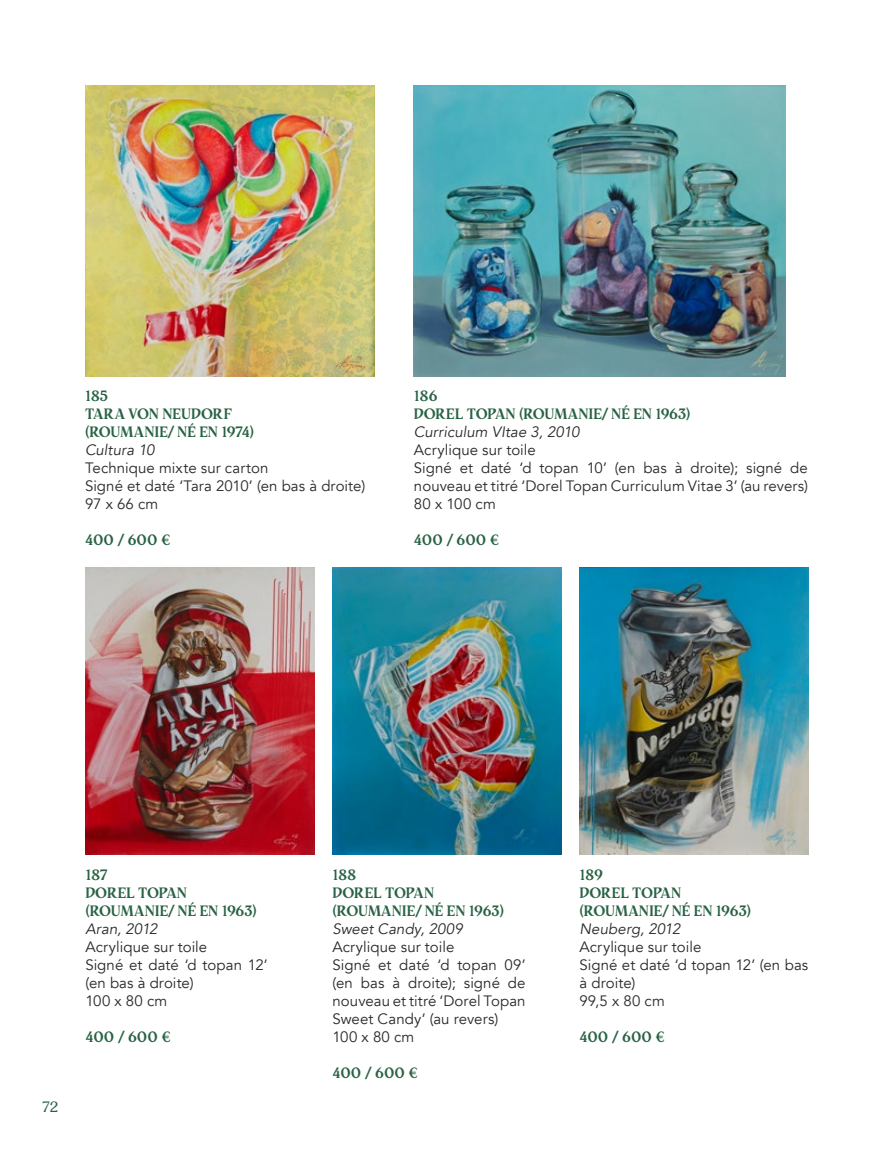
<style>
.page{position:relative;width:893px;height:1149px;background:#fff}
.page>*{position:absolute;margin:0;border:0;box-sizing:border-box;transform-origin:0 0}
.t1{font:15px/18px "Avenir";letter-spacing:.005em;color:#282827}
.t2{font:700 15px/18px "Restora";letter-spacing:-.01em;color:#286243}
.t3{font:italic 15px "Avenir";letter-spacing:.005em;color:#282827}
.t4{font:15px "Restora";color:#286243}
</style>
<div class="page">
<img style="left:85px;top:567px;width:229px;height:287px">
<img style="left:332px;top:567px;width:229px;height:287px">
<img style="left:579px;top:567px;width:229px;height:287px">
<img style="left:414px;top:85px;width:371px;height:291px">
<img style="left:85px;top:85px;width:290px;height:291px">
<p class="t2" style="left:85px;top:387px;width:171px">185<br>TARA VON NEUDORF (ROUMANIE/ NÉ EN 1974)</p>
<p class="t3" style="left:85px;top:441px;width:71px">Cultura 10</p>
<p class="t1" style="left:85px;top:459px;width:282px">Technique mixte sur carton<br>Signé et daté ‘Tara 2010’ (en bas à droite)<br>97 x 66 cm</p>
<p class="t2" style="left:85px;top:531px;width:87px">400 / 600 €</p>
<p class="t2" style="left:414px;top:387px;width:278px">186<br>DOREL TOPAN (ROUMANIE/ NÉ EN 1963)</p>
<p class="t3" style="left:414px;top:423px;width:167px">Curriculum VItae 3, 2010</p>
<p class="t1" style="left:414px;top:441px;width:396px">Acrylique sur toile<br>Signé et daté ‘d topan 10’ (en bas à droite); signé de nouveau et titré ‘Dorel Topan Curriculum Vitae 3’ (au revers)<br>80 x 100 cm</p>
<p class="t2" style="left:414px;top:531px;width:87px">400 / 600 €</p>
<p class="t4" style="left:43px;top:1096px;width:18px">72</p>
<p class="t2" style="left:85px;top:865px;width:173px">187<br>DOREL TOPAN (ROUMANIE/ NÉ EN 1963)</p>
<p class="t3" style="left:85px;top:919px;width:74px">Aran, 2012</p>
<p class="t1" style="left:85px;top:937px;width:184px">Acrylique sur toile<br>Signé et daté ‘d topan 12’ (en bas à droite)<br>100 x 80 cm</p>
<p class="t2" style="left:85px;top:1027px;width:87px">400 / 600 €</p>
<p class="t2" style="left:332px;top:865px;width:173px">188<br>DOREL TOPAN (ROUMANIE/ NÉ EN 1963)</p>
<p class="t3" style="left:332px;top:919px;width:132px">Sweet Candy, 2009</p>
<p class="t1" style="left:332px;top:937px;width:195px">Acrylique sur toile<br>Signé et daté ‘d topan 09’ (en bas à droite); signé de nouveau et titré ‘Dorel Topan<br>Sweet Candy’ (au revers)<br>100 x 80 cm</p>
<p class="t2" style="left:332px;top:1063px;width:87px">400 / 600 €</p>
<p class="t2" style="left:579px;top:865px;width:173px">189<br>DOREL TOPAN (ROUMANIE/ NÉ EN 1963)</p>
<p class="t3" style="left:579px;top:919px;width:102px">Neuberg, 2012</p>
<p class="t1" style="left:579px;top:937px;width:230px">Acrylique sur toile<br>Signé et daté ‘d topan 12’ (en bas à droite)<br>99,5 x 80 cm</p>
<p class="t2" style="left:579px;top:1027px;width:87px">400 / 600 €</p>
</div>
